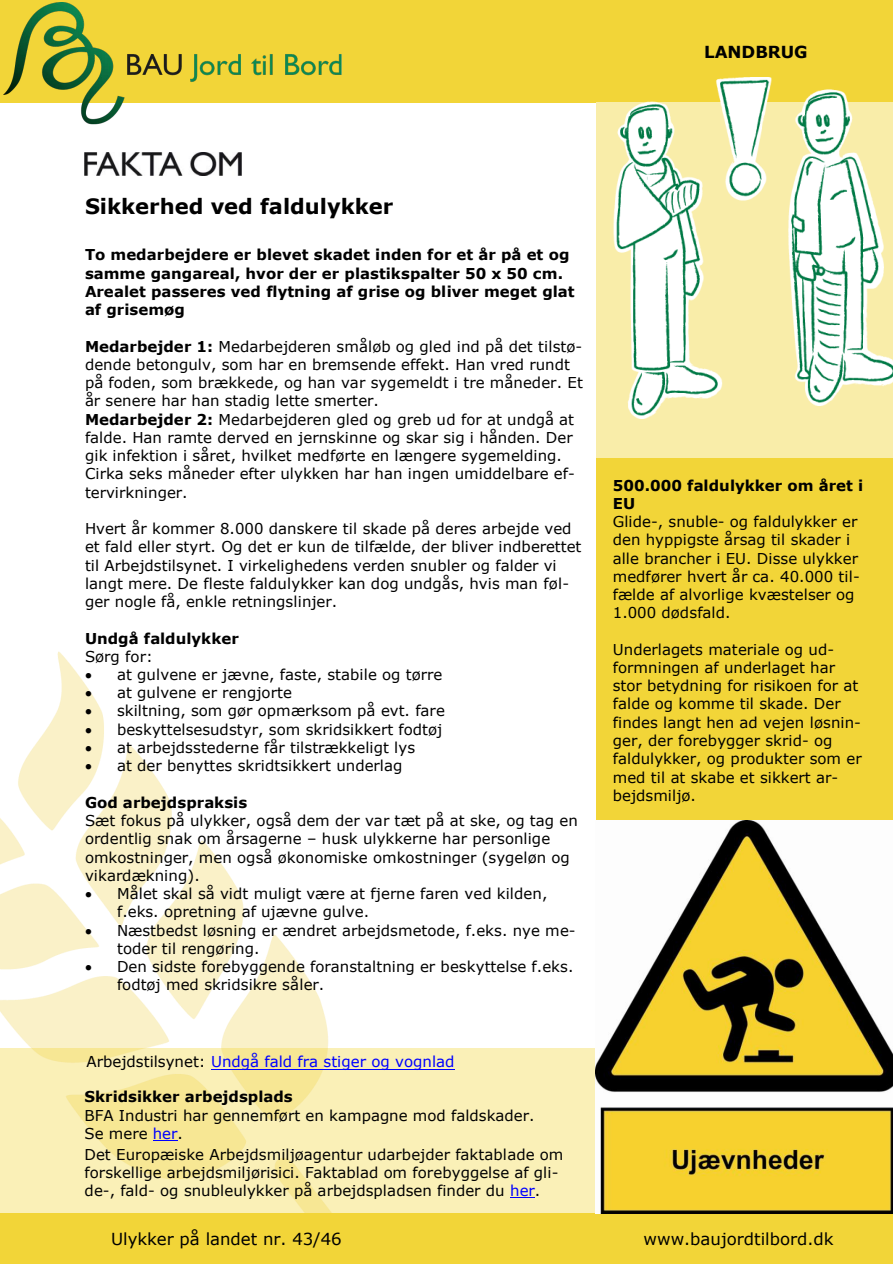
<style>
.page{position:relative;width:893px;height:1264px;background:#fff}
.page>*{position:absolute;margin:0;border:0;box-sizing:border-box;transform-origin:0 0}
.t1{font:700 21px "Verdana";color:#000}
.t2{font:16.5px "Verdana";color:#000}
.t3{font:700 16.5px "Verdana";color:#000}
.t4{font:15px/18.3px "Verdana";color:#000}
.t5{font:700 15px/18.3px "Verdana";color:#000}
.t6{font:15px "Verdana";color:#00f}
.s1{font-weight:700}
.s2{color:#000}
.s3{color:#00f}
</style>
<div class="page">
<div style="left:0;top:0;width:892px;height:102px;background:#f2d538"></div>
<img style="left:0;top:651px;width:329px;height:397px">
<div style="left:0;top:1212px;width:892px;height:51px;background:#f2d538"></div>
<div style="left:596px;top:102px;width:296px;height:1111px;background:#f9eda9"></div>
<img style="left:85px;top:152px;width:157px;height:23px">
<img style="left:788px;top:89px;width:104px;height:317px">
<img style="left:613px;top:77px;width:159px;height:341px">
<div style="left:595px;top:458px;width:297px;height:362px;background:#f2d538"></div>
<div style="left:0;top:1048px;width:595px;height:165px;background:#f2d538;opacity:.36"></div>
<svg style="left:153px;top:1139px;width:24px;height:1px"></svg>
<svg style="left:510px;top:1196px;width:24px;height:1px"></svg>
<img style="left:595px;top:820px;width:297px;height:393px">
<img style="left:3px;top:3px;width:364px;height:122px">
<hr style="left:211px;top:1068px;width:243px;height:1px;background:#00f">
<p class="t3" style="left:704px;top:42px;width:105px">LANDBRUG</p>
<p class="t1" style="left:85px;top:192px;width:310px">Sikkerhed ved faldulykker</p>
<p class="t5" style="left:85px;top:245px;width:491px">To medarbejdere er blevet skadet inden for et år på et og samme gangareal, hvor der er plastikspalter 50 x 50 cm.<br>Arealet passeres ved flytning af grise og bliver meget glat af grisemøg</p>
<p class="t4" style="left:85px;top:336px;width:499px"><span class="s1">Medarbejder 1:</span> Medarbejderen småløb og gled ind på det tilstø&shy;dende betongulv, som har en bremsende effekt. Han vred rundt på foden, som brækkede, og han var sygemeldt i tre måneder. Et år senere har han stadig lette smerter.</p>
<p class="t4" style="left:85px;top:409px;width:491px"><span class="s1">Medarbejder 2:</span> Medarbejderen gled og greb ud for at undgå at falde. Han ramte derved en jernskinne og skar sig i hånden. Der gik infektion i såret, hvilket medførte en længere sygemelding.<br>Cirka seks måneder efter ulykken har han ingen umiddelbare ef&shy;tervirkninger.</p>
<p class="t4" style="left:85px;top:519px;width:498px">Hvert år kommer 8.000 danskere til skade på deres arbejde ved et fald eller styrt. Og det er kun de tilfælde, der bliver indberettet til Arbejdstilsynet. I virkelighedens verden snubler og falder vi langt mere. De fleste faldulykker kan dog undgås, hvis man føl&shy;ger nogle få, enkle retningslinjer.</p>
<p class="t5" style="left:85px;top:628px;width:155px">Undgå faldulykker</p>
<p class="t4" style="left:85px;top:646px;width:69px">Sørg for:</p>
<p class="t4" style="left:85px;top:664px;width:359px">• at gulvene er jævne, faste, stabile og tørre</p>
<p class="t4" style="left:85px;top:683px;width:208px">• at gulvene er rengjorte</p>
<p class="t4" style="left:85px;top:701px;width:361px">• skiltning, som gør opmærksom på evt. fare</p>
<p class="t4" style="left:85px;top:719px;width:359px">• beskyttelsesudstyr, som skridsikkert fodtøj</p>
<p class="t4" style="left:85px;top:737px;width:331px">• at arbejdsstederne får tilstrækkeligt lys</p>
<p class="t4" style="left:85px;top:756px;width:319px">• at der benyttes skridtsikkert underlag</p>
<p class="t5" style="left:85px;top:792px;width:164px">God arbejdspraksis</p>
<p class="t4" style="left:85px;top:810px;width:494px">Sæt fokus på ulykker, også dem der var tæt på at ske, og tag en ordentlig snak om årsagerne – husk ulykkerne har personlige omkostninger, men også økonomiske omkostninger (sygeløn og vikardækning).</p>
<p class="t4" style="left:117px;top:883px;width:432px;text-indent:-32px">• Målet skal så vidt muligt være at fjerne faren ved kilden, f.eks. opretning af ujævne gulve.</p>
<p class="t4" style="left:117px;top:920px;width:460px;text-indent:-32px">• Næstbedst løsning er ændret arbejdsmetode, f.eks. nye me&shy;toder til rengøring.</p>
<p class="t4" style="left:117px;top:956px;width:458px;text-indent:-32px">• Den sidste forebyggende foranstaltning er beskyttelse f.eks. fodtøj med skridsikre såler.</p>
<p class="t6" style="left:86px;top:1050px;width:369px"><span class="s2">Arbejdstilsynet:</span> Undgå fald fra stiger og vognlad</p>
<p class="t4" style="left:85px;top:1087px;width:451px"><span class="s1">Skridsikker arbejdsplads<br></span>BFA Industri har gennemført en kampagne mod faldskader.<br>Se mere <span class="s3">her</span>.</p>
<p class="t4" style="left:85px;top:1144px;width:480px">Det Europæiske Arbejdsmiljøagentur udarbejder faktablade om forskellige arbejdsmiljørisici. Faktablad om forebyggelse af gli&shy;de-, fald- og snubleulykker på arbejdspladsen finder du <span class="s3">her</span>.</p>
<p class="t4" style="left:612px;top:475px;width:252px"><span class="s1">500.000 faldulykker om året i<br>EU<br></span>Glide-, snuble- og faldulykker er den hyppigste årsag til skader i alle brancher i EU. Disse ulykker medfører hvert år ca. 40.000 til&shy;fælde af alvorlige kvæstelser og<br>1.000 dødsfald.</p>
<p class="t4" style="left:612px;top:639px;width:250px">Underlagets materiale og ud&shy;formningen af underlaget har stor betydning for risikoen for at falde og komme til skade. Der findes langt hen ad vejen løsnin&shy;ger, der forebygger skrid- og faldulykker, og produkter som er med til at skabe et sikkert ar&shy;bejdsmiljø.</p>
<p class="t2" style="left:111px;top:1227px;width:232px">Ulykker på landet nr. 43/46</p>
<p class="t2" style="left:643px;top:1227px;width:192px">www.baujordtilbord.dk</p>
</div>
